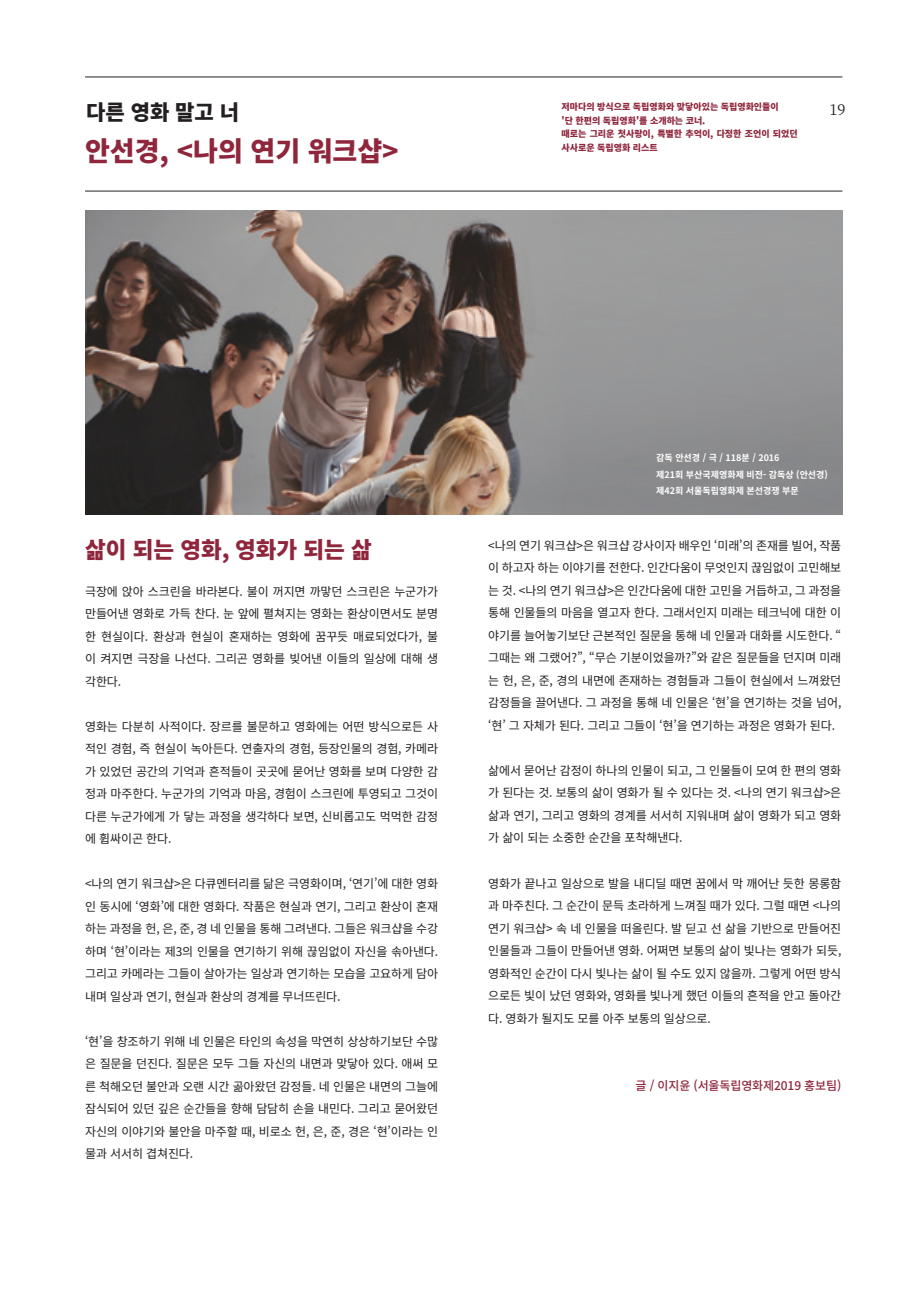
<style>
.page{position:relative;width:919px;height:1289px;background:#fff}
.page>*{position:absolute;margin:0;border:0;box-sizing:border-box;transform-origin:0 0}
.t1{font:900 27px "Noto Sans CJ Kkr";color:#8f263c}
.t2{font:900 22.5px "Noto Sans CJ Kkr";color:#8f263c}
.t3{font:900 21px "Noto Sans CJ Kkr";color:#231f20}
.t4{font:15px "Noto Serif CJ Kkr";color:#231f20}
.t5{font:12px/22.5px "Noto Sans CJ Kkr";letter-spacing:-.01em;color:#231f20;text-align:justify}
.t6{font:500 12px "Noto Sans CJ Kkr";letter-spacing:-.01em;color:#8f263c}
.t7{font:900 9px/13.5px "Noto Sans CJ Kkr";color:#8f263c}
.t8{font:700 9px/16.5px "Noto Sans CJ Kkr";color:#fff}
</style>
<div class="page">
<hr style="left:85px;top:77px;width:757px;height:1px;background:#231f20">
<hr style="left:85px;top:191px;width:757px;height:1px;background:#231f20">
<img style="left:85px;top:210px;width:757px;height:304px">
<h3 class="t3" style="left:86px;top:100px;width:154px">다른 영화 말고 너</h3>
<h1 class="t1" style="left:85px;top:136px;width:315px">안선경, &lt;나의 연기 워크샵&gt;</h1>
<p class="t7" style="left:561px;top:100px;width:237px">저마다의 방식으로 독립영화와 맞닿아있는 독립영화인들이<br>'단 한편의 독립영화'를 소개하는 코너.<br>때로는 그리운 첫사랑이, 특별한 추억이, 다정한 조언이 되었던 사사로운 독립영화 리스트</p>
<p class="t4" style="left:829px;top:101px;width:18px">19</p>
<h2 class="t2" style="left:85px;top:537px;width:288px">삶이 되는 영화, 영화가 되는 삶</h2>
<p class="t5" style="left:85px;top:580px;width:354px">극장에 앉아 스크린을 바라본다. 불이 꺼지면 까맣던 스크린은 누군가가 만들어낸 영화로 가득 찬다. 눈 앞에 펼쳐지는 영화는 환상이면서도 분명 한 현실이다. 환상과 현실이 혼재하는 영화에 꿈꾸듯 매료되었다가, 불 이 켜지면 극장을 나선다. 그리곤 영화를 빚어낸 이들의 일상에 대해 생 각한다.</p>
<p class="t5" style="left:85px;top:715px;width:354px">영화는 다분히 사적이다. 장르를 불문하고 영화에는 어떤 방식으로든 사 적인 경험, 즉 현실이 녹아든다. 연출자의 경험, 등장인물의 경험, 카메라 가 있었던 공간의 기억과 흔적들이 곳곳에 묻어난 영화를 보며 다양한 감 정과 마주한다. 누군가의 기억과 마음, 경험이 스크린에 투영되고 그것이 다른 누군가에게 가 닿는 과정을 생각하다 보면, 신비롭고도 먹먹한 감정 에 휩싸이곤 한다.</p>
<p class="t5" style="left:85px;top:872px;width:354px">&lt;나의 연기 워크샵&gt;은 다큐멘터리를 닮은 극영화이며, ‘연기’에 대한 영화 인 동시에 ‘영화’에 대한 영화다. 작품은 현실과 연기, 그리고 환상이 혼재 하는 과정을 헌, 은, 준, 경 네 인물을 통해 그려낸다. 그들은 워크샵을 수강 하며 ‘현’이라는 제3의 인물을 연기하기 위해 끊임없이 자신을 솎아낸다. 그리고 카메라는 그들이 살아가는 일상과 연기하는 모습을 고요하게 담아 내며 일상과 연기, 현실과 환상의 경계를 무너뜨린다.</p>
<p class="t5" style="left:85px;top:1030px;width:354px">‘현’을 창조하기 위해 네 인물은 타인의 속성을 막연히 상상하기보단 수많 은 질문을 던진다. 질문은 모두 그들 자신의 내면과 맞닿아 있다. 애써 모 른 척해오던 불안과 오랜 시간 곪아왔던 감정들. 네 인물은 내면의 그늘에 잠식되어 있던 깊은 순간들을 향해 담담히 손을 내민다. 그리고 묻어왔던 자신의 이야기와 불안을 마주할 때, 비로소 헌, 은, 준, 경은 ‘현’이라는 인 물과 서서히 겹쳐진다.</p>
<p class="t8" style="left:656px;top:450px;width:173px">감독 안선경 / 극 / 118분 / 2016<br>제21회 부산국제영화제 비전- 감독상 (안선경) 제42회 서울독립영화제 본선경쟁 부문</p>
<p class="t5" style="left:488px;top:534px;width:354px">&lt;나의 연기 워크샵&gt;은 워크샵 강사이자 배우인 ‘미래’의 존재를 빌어, 작품 이 하고자 하는 이야기를 전한다. 인간다움이 무엇인지 끊임없이 고민해보 는 것. &lt;나의 연기 워크샵&gt;은 인간다움에 대한 고민을 거듭하고, 그 과정을 통해 인물들의 마음을 열고자 한다. 그래서인지 미래는 테크닉에 대한 이 야기를 늘어놓기보단 근본적인 질문을 통해 네 인물과 대화를 시도한다. “ 그때는 왜 그랬어?”, “무슨 기분이었을까?”와 같은 질문들을 던지며 미래 는 헌, 은, 준, 경의 내면에 존재하는 경험들과 그들이 현실에서 느껴왔던 감정들을 끌어낸다. 그 과정을 통해 네 인물은 ‘현’을 연기하는 것을 넘어, ‘현’ 그 자체가 된다. 그리고 그들이 ‘현’을 연기하는 과정은 영화가 된다.</p>
<p class="t5" style="left:488px;top:759px;width:354px">삶에서 묻어난 감정이 하나의 인물이 되고, 그 인물들이 모여 한 편의 영화 가 된다는 것. 보통의 삶이 영화가 될 수 있다는 것. &lt;나의 연기 워크샵&gt;은 삶과 연기, 그리고 영화의 경계를 서서히 지워내며 삶이 영화가 되고 영화 가 삶이 되는 소중한 순간을 포착해낸다.</p>
<p class="t5" style="left:488px;top:872px;width:354px">영화가 끝나고 일상으로 발을 내디딜 때면 꿈에서 막 깨어난 듯한 몽롱함 과 마주친다. 그 순간이 문득 초라하게 느껴질 때가 있다. 그럴 때면 &lt;나의 연기 워크샵&gt; 속 네 인물을 떠올린다. 발 딛고 선 삶을 기반으로 만들어진 인물들과 그들이 만들어낸 영화. 어쩌면 보통의 삶이 빛나는 영화가 되듯, 영화적인 순간이 다시 빛나는 삶이 될 수도 있지 않을까. 그렇게 어떤 방식 으로든 빛이 났던 영화와, 영화를 빛나게 했던 이들의 흔적을 안고 돌아간 다. 영화가 될지도 모를 아주 보통의 일상으로.</p>
<p class="t6" style="left:635px;top:1078px;width:207px">글 / 이지윤 (서울독립영화제2019 홍보팀)</p>
</div>
